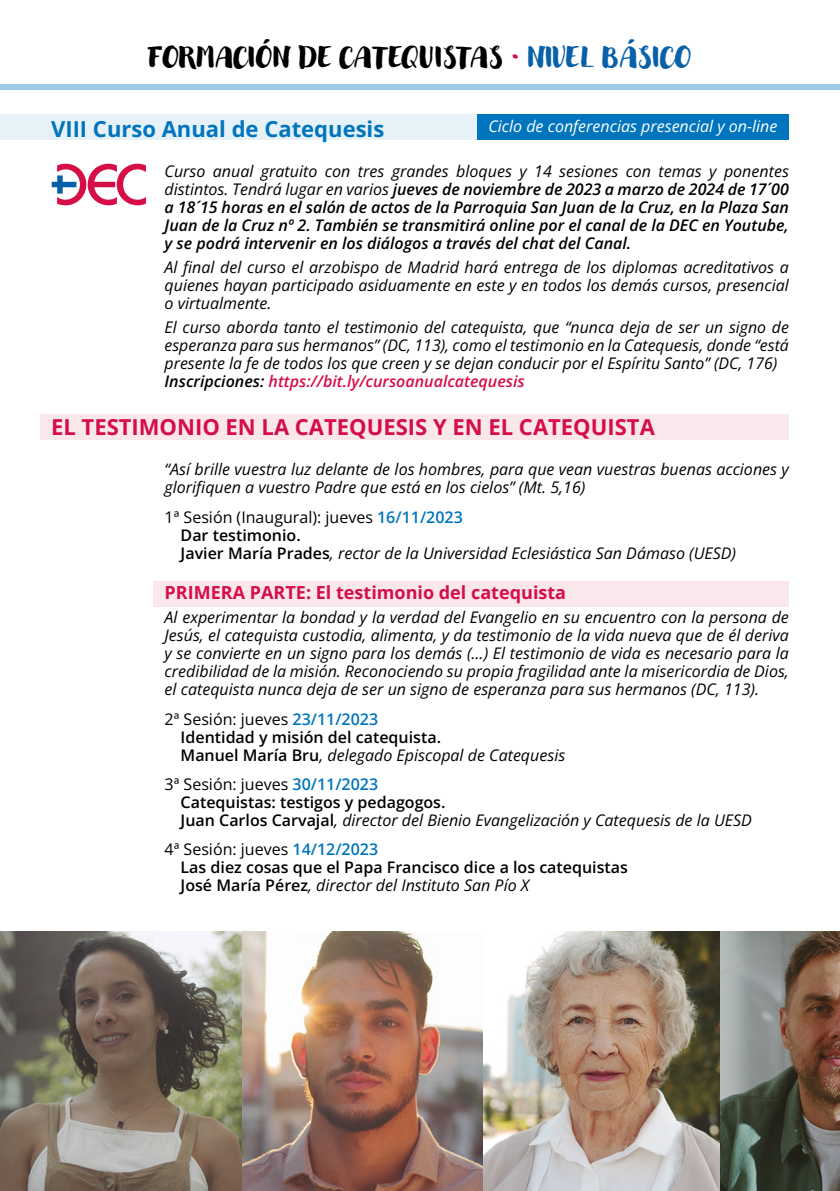
<style>
.page{position:relative;width:840px;height:1191px;background:#fff}
.page>*{position:absolute;margin:0;border:0;box-sizing:border-box;transform-origin:0 0}
.t1{font:26px "Modern Love";color:#000}
.t2{font:700 22px "Open Sans";color:#d60e47}
.t3{font:700 22px "Open Sans";color:#0075be}
.t4{font:700 18px "Open Sans";color:#d60e47}
.t5{font:italic 16px/18px "Open Sans";color:#000}
.t6{font:italic 600 16px/18px "Open Sans";color:#000;text-align:justify}
.t7{font:600 16px/18px "Open Sans";color:#000}
.t8{font:italic 16px "Open Sans";color:#fff}
.s1{color:#0861a8}
.s2{font-weight:400}
.s3{font-weight:600}
.s4{font-weight:600;color:#d60e47}
.s5{font-style:normal}
.s6{font-weight:600;font-style:normal;color:#0075bf}
.s7{font-weight:600;font-style:normal}
.s8{color:#0075bf}
.s9{font-weight:400;font-style:italic}
</style>
<div class="page">
<div style="left:153px;top:581px;width:635px;height:26px;background:#fae7ec"></div>
<div style="left:0;top:84px;width:839px;height:6px;background:#9cc9e6"></div>
<img style="left:0;top:932px;width:839px;height:259px">
<div style="left:0;top:115px;width:788px;height:25px;background:#e6f1f8"></div>
<div style="left:477px;top:115px;width:311px;height:25px;background:#0075be"></div>
<svg style="left:52px;top:163px;width:94px;height:42px"></svg>
<div style="left:41px;top:414px;width:747px;height:25px;background:#fae7ec"></div>
<h1 class="t1" style="left:148px;top:43px;width:544px">FORMACIÓN DE CATEQUISTAS <sup>·</sup> <span class="s1">NIVEL BÁSICO</span></h1>
<h2 class="t3" style="left:51px;top:113px;width:334px">VIII Curso Anual de Catequesis</h2>
<p class="t8" style="left:488px;top:115px;width:290px">Ciclo de conferencias presencial y on-line</p>
<p class="t6" style="left:164px;top:162px;width:625px"><span class="s2">Curso anual gratuito con tres grandes bloques y 14 sesiones con temas y ponentes distintos. Tendrá lugar en varios</span> jueves de noviembre de 2023 a marzo de 2024 de 17´00 a 18´15 horas en el salón de actos de la Parroquia San Juan de la Cruz, en la Plaza San Juan de la Cruz nº 2. También se transmitirá online por el canal de la DEC en Youtube, y se podrá intervenir en los diálogos a través del chat del Canal.</p>
<p class="t5" style="left:164px;top:258px;width:625px;text-align:justify">Al final del curso el arzobispo de Madrid hará entrega de los diplomas acreditativos a quienes hayan participado asiduamente en este y en todos los demás cursos, presencial o virtualmente.</p>
<p class="t5" style="left:164px;top:317px;width:625px">El curso aborda tanto el testimonio del catequista, que “nunca deja de ser un signo de esperanza para sus hermanos” (DC, 113), como el testimonio en la Catequesis, donde “está presente la fe de todos los que creen y se dejan conducir por el Espíritu Santo” (DC, 176)<br><span class="s3">Inscripciones:</span> <span class="s4">https://bit.ly/cursoanualcatequesis</span></p>
<h2 class="t2" style="left:51px;top:411px;width:605px">EL TESTIMONIO EN LA CATEQUESIS Y EN EL CATEQUISTA</h2>
<p class="t5" style="left:164px;top:460px;width:625px">“Así brille vuestra luz delante de los hombres, para que vean vuestras buenas acciones y glorifiquen a vuestro Padre que está en los cielos” (Mt. 5,16)</p>
<p class="t5" style="left:180px;top:507px;width:556px;text-indent:-16px"><span class="s5">1ª Sesión (Inaugural): jueves</span> <span class="s6">16/11/2023<br></span><span class="s7">Dar testimonio.<br>Javier María Prades</span>, rector de la Universidad Eclesiástica San Dámaso (UESD)</p>
<p class="t4" style="left:164px;top:580px;width:403px">PRIMERA PARTE: El testimonio del catequista</p>
<p class="t5" style="left:164px;top:608px;width:625px;text-align:justify">Al experimentar la bondad y la verdad del Evangelio en su encuentro con la persona de Jesús, el catequista custodia, alimenta, y da testimonio de la vida nueva que de él deriva y se convierte en un signo para los demás (…) El testimonio de vida es necesario para la credibilidad de la misión. Reconociendo su propia fragilidad ante la misericordia de Dios, el catequista nunca deja de ser un signo de esperanza para sus hermanos (DC, 113).</p>
<p class="t7" style="left:180px;top:709px;width:386px;text-indent:-16px"><span class="s2">2ª Sesión: jueves</span> <span class="s8">23/11/2023<br></span>Identidad y misión del catequista.<br>Manuel María Bru<span class="s9">, delegado Episcopal de Catequesis</span></p>
<p class="t5" style="left:180px;top:774px;width:572px;text-indent:-16px"><span class="s5">3ª Sesión: jueves</span> <span class="s6">30/11/2023<br></span><span class="s7">Catequistas: testigos y pedagogos.<br>Juan Carlos Carvajal</span>, director del Bienio Evangelización y Catequesis de la UESD</p>
<p class="t7" style="left:180px;top:840px;width:448px;text-indent:-16px"><span class="s2">4ª Sesión: jueves</span> <span class="s8">14/12/2023<br></span>Las diez cosas que el Papa Francisco dice a los catequistas<br>José María Pérez<span class="s9">, director del Instituto San Pío X</span></p>
</div>
